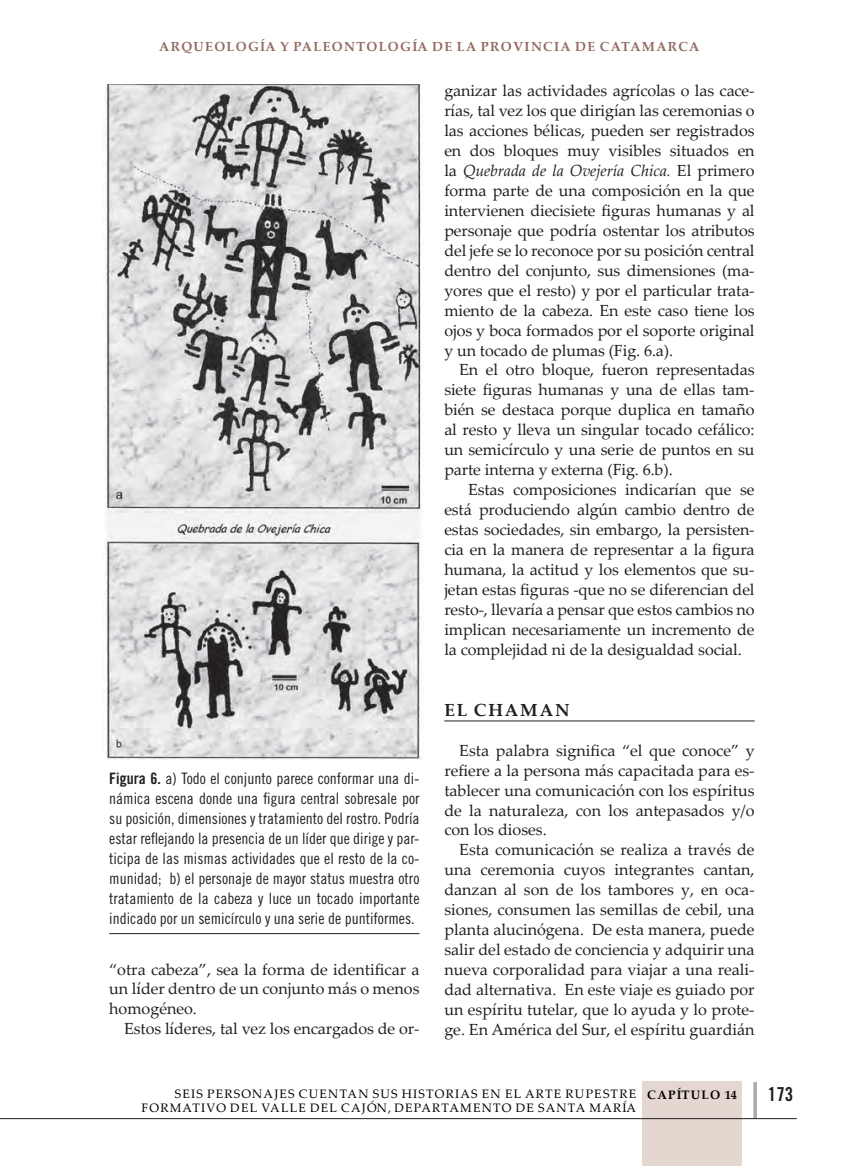
<style>
.page{position:relative;width:844px;height:1166px;background:#fff}
.page>*{position:absolute;margin:0;border:0;box-sizing:border-box;transform-origin:0 0}
.t1{font:19.25px "Trade Gothic Bold Cond Twenty";color:#231f20}
.t2{font:700 17.5px "Palatino Linotype";color:#231f20}
.t3{font:16.1px/19.9px "Palatino Linotype";letter-spacing:-.005em;color:#231f20;text-align:justify}
.t4{font:15.75px/19.9px "Trade Gothic Cond Eighteen";color:#231f20;text-align:justify}
.t5{font:700 13.12px "Palatino Linotype";letter-spacing:.1em;color:#936960}
.t6{font:12.25px "Palatino Linotype";letter-spacing:.095em;color:#000}
.t7{font:700 12.25px "Palatino Linotype";color:#000}
.s1{font-family:"Trade Gothic Bold Cond Twenty"}
.s2{font-style:italic}
.s3{font-weight:700}
</style>
<div class="page">
<div style="left:642px;top:1081px;width:99px;height:85px;background:#e4d7cf"></div>
<hr style="left:753px;top:1082px;width:3px;height:37px;background:#a8a9ad">
<hr style="left:0;top:1118px;width:796px;height:1px;background:#231f20">
<hr style="left:444px;top:720px;width:310px;height:1px;background:#231f20">
<img style="left:105px;top:84px;width:317px;height:675px">
<hr style="left:109px;top:933px;width:310px;height:1px;background:#231f20">
<p class="t5" style="left:159px;top:38px;width:538px">ARQUEOLOGÍA Y PALEONTOLOGÍA DE LA PROVINCIA DE CATAMARCA</p>
<p class="t4" style="left:109px;top:768px;width:312px"><span class="s1">Figura 6.</span> a) Todo el conjunto parece conformar una di&shy;námica escena donde una figura central sobresale por su posición, dimensiones y tratamiento del rostro. Podría estar reflejando la presencia de un líder que dirige y par&shy;ticipa de las mismas actividades que el resto de la co&shy;munidad; b) el personaje de mayor status muestra otro tratamiento de la cabeza y luce un tocado importante indicado por un semicírculo y una serie de puntiformes.</p>
<p class="t3" style="left:109px;top:958px;width:312px">“otra cabeza”, sea la forma de identificar a un líder dentro de un conjunto más o menos homogéneo.</p>
<p class="t3" style="left:124px;top:1018px;width:297px">Estos líderes, tal vez los encargados de or-</p>
<p class="t3" style="left:444px;top:80px;width:312px">ganizar las actividades agrícolas o las cace&shy;rías, tal vez los que dirigían las ceremonias o las acciones bélicas, pueden ser registrados en dos bloques muy visibles situados en la <span class="s2">Quebrada de la Ovejería Chica.</span> El primero forma parte de una composición en la que intervienen diecisiete figuras humanas y al personaje que podría ostentar los atributos del jefe se lo reconoce por su posición central dentro del conjunto, sus dimensiones (ma&shy;yores que el resto) y por el particular trata&shy;miento de la cabeza. En este caso tiene los ojos y boca formados por el soporte original y un tocado de plumas (Fig. 6.a).</p>
<p class="t3" style="left:444px;top:359px;width:312px;text-indent:15px">En el otro bloque, fueron representadas siete figuras humanas y una de ellas tam&shy;bién se destaca porque duplica en tamaño al resto y lleva un singular tocado cefálico: un semicírculo y una serie de puntos en su parte interna y externa (Fig. 6.b).</p>
<p class="t3" style="left:444px;top:479px;width:312px;text-indent:24px">Estas composiciones indicarían que se está produciendo algún cambio dentro de estas sociedades, sin embargo, la persisten&shy;cia en la manera de representar a la figura humana, la actitud y los elementos que su&shy;jetan estas figuras -que no se diferencian del resto-, llevaría a pensar que estos cambios no implican necesariamente un incremento de la complejidad ni de la desigualdad social.</p>
<p class="t2" style="left:444px;top:697px;width:127px">EL CHAMAN</p>
<p class="t3" style="left:444px;top:739px;width:312px;text-indent:15px">Esta palabra significa “el que conoce” y refiere a la persona más capacitada para es&shy;tablecer una comunicación con los espíritus de la naturaleza, con los antepasados y/o con los dioses.</p>
<p class="t3" style="left:444px;top:839px;width:312px;text-indent:15px">Esta comunicación se realiza a través de una ceremonia cuyos integrantes cantan, danzan al son de los tambores y, en oca&shy;siones, consumen las semillas de cebil, una planta alucinógena. De esta manera, puede salir del estado de conciencia y adquirir una nueva corporalidad para viajar a una reali&shy;dad alternativa. En este viaje es guiado por un espíritu tutelar, que lo ayuda y lo prote&shy;ge. En América del Sur, el espíritu guardián</p>
<p class="t6" style="left:175px;top:1085px;width:517px">SEIS PERSONAJES CUENTAN SUS HISTORIAS EN EL ARTE RUPESTRE <span class="s3">CAPÍTULO</span></p>
<p class="t7" style="left:724px;top:1086px;width:14px">14</p>
<p class="t6" style="left:141px;top:1099px;width:496px">FORMATIVO DEL VALLE DEL CAJÓN, DEPARTAMENTO DE SANTA MARÍA</p>
<p class="t1" style="left:767px;top:1082px;width:27px">173</p>
</div>
